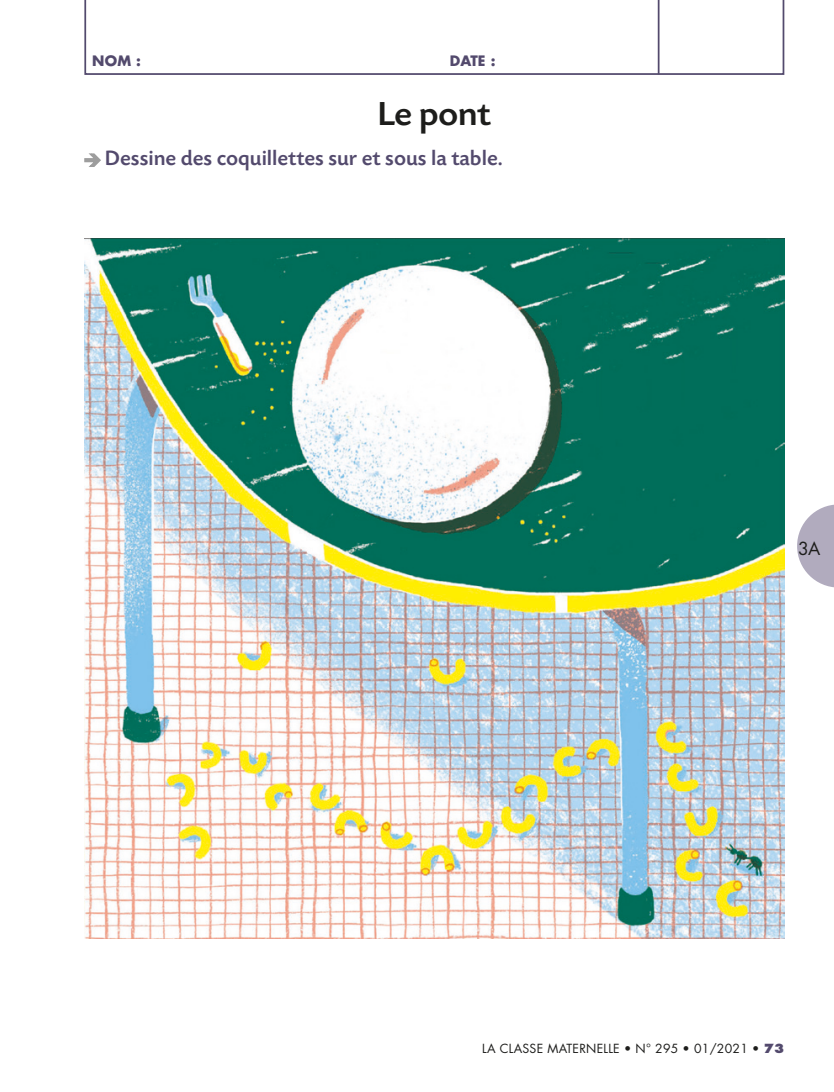
<style>
.page{position:relative;width:834px;height:1092px;background:#fff}
.page>*{position:absolute;margin:0;border:0;box-sizing:border-box;transform-origin:0 0}
.Titre_fiche_élève-Ne{font:500 35px "Today SB";letter-spacing:-.015em;color:#1d1d1b;scale:1.05 1}
.fiche_élève-New{font:500 21.88px "Today SB";color:#534a6d}
.t1{font:17.5px "Futura";color:#1d1d1b}
.t2{font:700 14px "Futura";letter-spacing:.01em;color:#534a6d}
.t3{font:12.25px "Futura";letter-spacing:.02em;color:#1d1d1b}
.s1{font-family:"DIN Pro";font-weight:900;font-size:15.75px;color:#9d9d9d}
.s2{font-weight:800;color:#534a6d}
</style>
<div class="page">
<svg style="left:797px;top:505px;width:36px;height:82px"></svg>
<svg style="left:84px;top:0;width:700px;height:75px"></svg>
<hr style="left:657px;top:0;width:2px;height:74px;background:#534a6d">
<img style="left:84px;top:238px;width:700px;height:700px">
<p class="t2" style="left:92px;top:51px;width:50px">NOM :</p>
<p class="t2" style="left:449px;top:51px;width:47px">DATE :</p>
<p class="Titre_fiche_élève-Ne" style="left:377px;top:95px;width:110px">Le pont</p>
<p class="fiche_élève-New" style="left:84px;top:146px;width:419px"><span class="s1">→</span> Dessine des coquillettes sur et sous la table.</p>
<p class="t1" style="left:798px;top:537px;width:24px">3A</p>
<p class="t3" style="left:482px;top:1040px;width:303px">LA CLASSE MATERNELLE • N° 295 • 01/2021 • <span class="s2">73</span></p>
</div>
